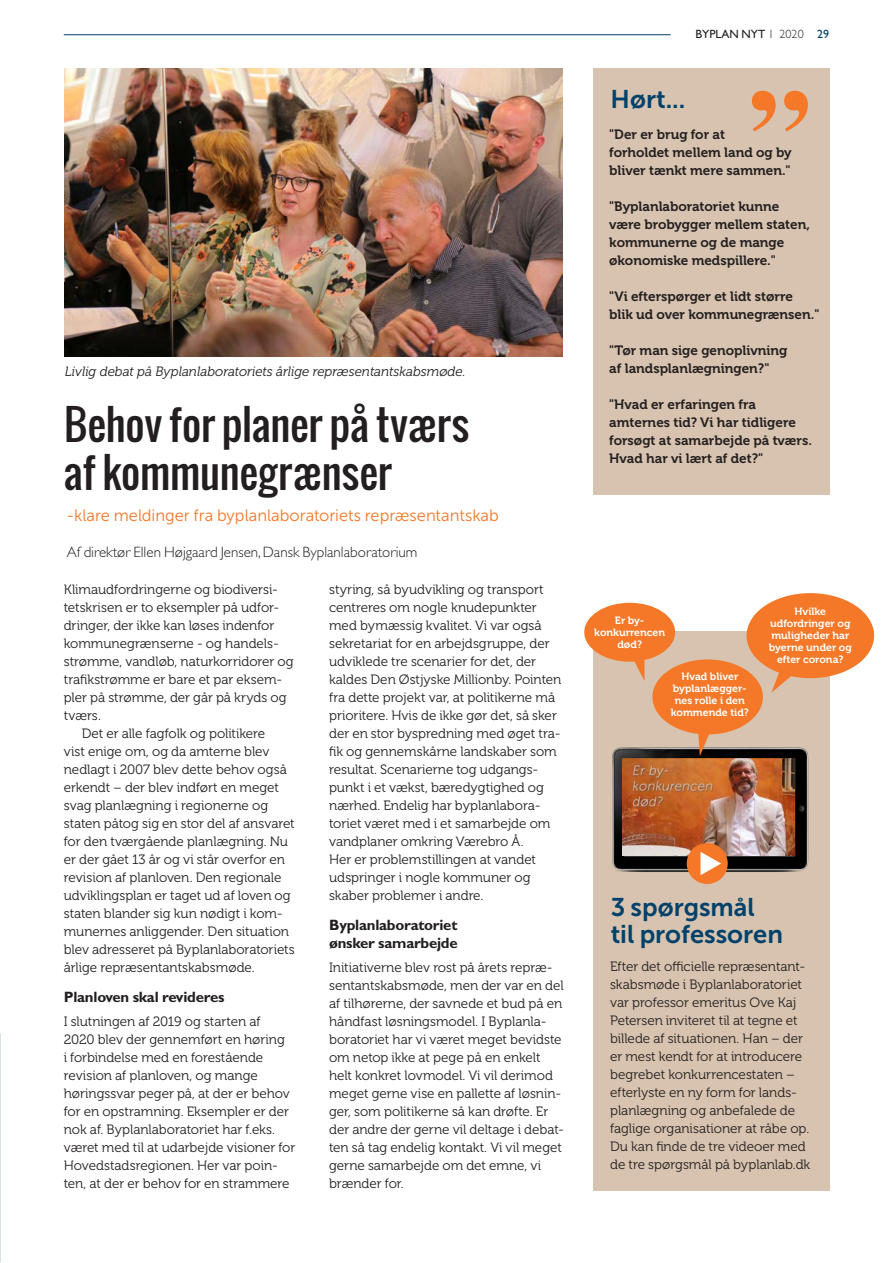
<style>
.page{position:relative;width:893px;height:1263px;background:#fff}
.page>*{position:absolute;margin:0;border:0;box-sizing:border-box;transform-origin:0 0}
.Rubrik{font:41.25px "Oswald";color:#231f20}
.Manchet{font:25.5px "Museo Sans 700";color:#00416b}
.Manchet-2{font:16.5px "Museo Sans 300";color:#f47828}
.Mellemrubrik{font:700 15px/18px "Gill Sans Std";letter-spacing:-.015em;color:#231f20}
.Byline{font:300 15px "Gill Sans Std";color:#231f20}
.Brød_med_indryk{font:13.5px/18px "Museo 300";letter-spacing:-.005em;color:#231f20}
.Brødtekst{font:13.5px/18px "Museo 700";color:#231f20}
.Brødtekst-2{font:italic 13.5px "Museo 300";color:#231f20}
.t1{font:12px "Gill Sans Std";color:#231f20}
.Brødtekst-3{font:10.5px/12px "Museo 700";color:#fff;text-align:center}
.s1{font-weight:300}
.s2{color:#00416b}
</style>
<div class="page">
<div style="left:594px;top:68px;width:236px;height:427px;background:#d7c3af"></div>
<div style="left:594px;top:631px;width:236px;height:560px;background:#d7c3af"></div>
<svg style="left:752px;top:91px;width:56px;height:40px"></svg>
<svg style="left:635px;top:661px;width:9px;height:19px"></svg>
<div style="left:584px;top:603px;width:91px;height:59px;background:#f47828;border-radius:50%"></div>
<svg style="left:771px;top:669px;width:30px;height:24px"></svg>
<div style="left:747px;top:593px;width:127px;height:85px;background:#f47828;border-radius:50%"></div>
<img style="left:612px;top:747px;width:197px;height:127px">
<img style="left:623px;top:759px;width:172px;height:96px">
<div style="left:687px;top:843px;width:41px;height:41px;background:#f47828;border-radius:50%"></div>
<svg style="left:700px;top:852px;width:21px;height:23px"></svg>
<img style="left:64px;top:68px;width:498px;height:288px">
<svg style="left:697px;top:733px;width:18px;height:23px"></svg>
<div style="left:652px;top:659px;width:111px;height:75px;background:#f47828;border-radius:50%"></div>
<hr style="left:64px;top:34px;width:607px;height:1px;background:#00416b">
<p class="Brødtekst-2" style="left:65px;top:364px;width:402px">Livlig debat på Byplanlaboratoriets årlige repræsentantskabsmøde.</p>
<p class="Rubrik" style="left:64px;top:393px;width:406px">Behov for planer på tværs</p>
<p class="Rubrik" style="left:64px;top:441px;width:329px">af kommunegrænser</p>
<p class="Manchet-2" style="left:66px;top:506px;width:434px">-klare meldinger fra byplanlaboratoriets repræsentantskab</p>
<p class="Byline" style="left:67px;top:544px;width:352px">Af direktør Ellen Højgaard Jensen, Dansk Byplanlaboratorium</p>
<p class="Brød_med_indryk" style="left:64px;top:580px;width:231px">Klimaudfordringerne og biodiversi&shy;tetskrisen er to eksempler på udfor&shy;dringer, der ikke kan løses indenfor kommunegrænserne - og handels&shy;strømme, vandløb, naturkorridorer og trafikstrømme er bare et par eksem&shy;pler på strømme, der går på kryds og tværs.</p>
<p class="Brød_med_indryk" style="left:64px;top:724px;width:233px;text-indent:18px">Det er alle fagfolk og politikere<br>vist enige om, og da amterne blev nedlagt i 2007 blev dette behov også erkendt – der blev indført en meget svag planlægning i regionerne og staten påtog sig en stor del af ansvaret for den tværgående planlægning. Nu er der gået 13 år og vi står overfor en revision af planloven. Den regionale udviklingsplan er taget ud af loven og staten blander sig kun nødigt i kom&shy;munernes anliggender. Den situation blev adresseret på Byplanlaboratoriets årlige repræsentantskabsmøde.</p>
<p class="Mellemrubrik" style="left:64px;top:987px;width:162px">Planloven skal revideres</p>
<p class="Brød_med_indryk" style="left:64px;top:1012px;width:233px">I slutningen af 2019 og starten af<br>2020 blev der gennemført en høring<br>i forbindelse med en forestående revision af planloven, og mange høringssvar peger på, at der er behov for en opstramning. Eksempler er der nok af. Byplanlaboratoriet har f.eks. været med til at udarbejde visioner for Hovedstadsregionen. Her var poin&shy;ten, at der er behov for en strammere</p>
<p class="Brød_med_indryk" style="left:329px;top:580px;width:234px">styring, så byudvikling og transport centreres om nogle knudepunkter med bymæssig kvalitet. Vi var også sekretariat for en arbejdsgruppe, der udviklede tre scenarier for det, der kaldes Den Østjyske Millionby. Pointen fra dette projekt var, at politikerne må prioritere. Hvis de ikke gør det, så sker der en stor byspredning med øget tra&shy;fik og gennemskårne landskaber som resultat. Scenarierne tog udgangs&shy;punkt i et vækst, bæredygtighed og nærhed. Endelig har byplanlabora&shy;toriet været med i et samarbejde om vandplaner omkring Værebro Å.<br>Her er problemstillingen at vandet udspringer i nogle kommuner og skaber problemer i andre.</p>
<p class="Mellemrubrik" style="left:329px;top:915px;width:130px">Byplanlaboratoriet ønsker samarbejde</p>
<p class="Brød_med_indryk" style="left:329px;top:958px;width:236px">Initiativerne blev rost på årets repræ&shy;sentantskabsmøde, men der var en del af tilhørerne, der savnede et bud på en håndfast løsningsmodel. I Byplanla&shy;boratoriet har vi været meget bevidste om netop ikke at pege på en enkelt helt konkret lovmodel. Vi vil derimod meget gerne vise en pallette af løsnin&shy;ger, som politikerne så kan drøfte. Er der andre der gerne vil deltage i debat&shy;ten så tag endelig kontakt. Vi vil meget gerne samarbejde om det emne, vi brænder for.</p>
<p class="t1" style="left:695px;top:27px;width:135px">BYPLAN NYT <span class="s1">1 2020</span> <span class="s2">29</span></p>
<p class="Manchet" style="left:611px;top:85px;width:76px">Hørt...</p>
<p class="Brødtekst" style="left:609px;top:126px;width:117px">"Der er brug for at</p>
<p class="Brødtekst" style="left:609px;top:144px;width:184px">forholdet mellem land og by bliver tænkt mere sammen."</p>
<p class="Brødtekst" style="left:609px;top:198px;width:202px">"Byplanlaboratoriet kunne være brobygger mellem staten, kommunerne og de mange økonomiske medspillere."</p>
<p class="Brødtekst" style="left:609px;top:288px;width:212px">"Vi efterspørger et lidt større blik ud over kommunegrænsen."</p>
<p class="Brødtekst" style="left:609px;top:342px;width:180px">"Tør man sige genoplivning af landsplanlægningen?"</p>
<p class="Brødtekst" style="left:609px;top:396px;width:204px">"Hvad er erfaringen fra amternes tid? Vi har tidligere forsøgt at samarbejde på tværs.<br>Hvad har vi lært af det?"</p>
<p class="Brødtekst-3" style="left:615px;top:614px;width:31px">Er by-</p>
<p class="Brødtekst-3" style="left:594px;top:626px;width:72px">konkurrencen død?</p>
<p class="Brødtekst-3" style="left:671px;top:671px;width:80px">Hvad bliver byplanlægger&shy;nes rolle i den kommende tid?</p>
<p class="Brødtekst-3" style="left:795px;top:605px;width:33px">Hvilke</p>
<p class="Brødtekst-3" style="left:769px;top:617px;width:85px">udfordringer og muligheder har byerne under og efter corona?</p>
<p class="Manchet" style="left:611px;top:893px;width:146px">3 spørgsmål</p>
<p class="Manchet" style="left:611px;top:920px;width:174px">til professoren</p>
<p class="Brød_med_indryk" style="left:610px;top:957px;width:202px">Efter det officielle repræsentant&shy;skabsmøde i Byplanlaboratoriet var professor emeritus Ove Kaj<br>Petersen inviteret til at tegne et billede af situationen. Han – der er mest kendt for at introducere begrebet konkurrencestaten – efterlyste en ny form for lands&shy;planlægning og anbefalede de faglige organisationer at råbe op.<br>Du kan finde de tre videoer med de tre spørgsmål på byplanlab.dk</p>
</div>
